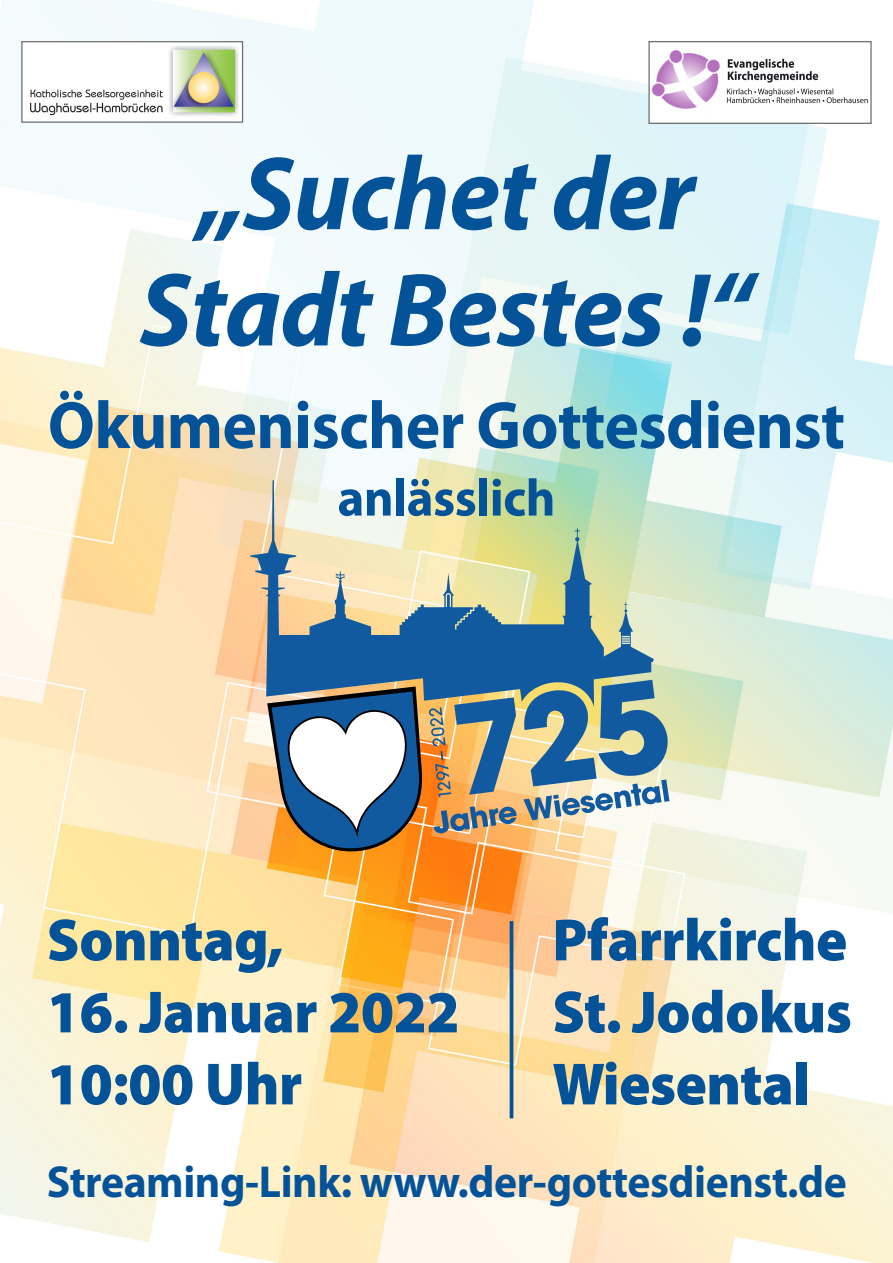
<style>
.page{position:relative;width:893px;height:1263px;background:#fff}
.page>*{position:absolute;margin:0;border:0;box-sizing:border-box;transform-origin:0 0}
.t1{font:italic 700 105px "Myriad Pro";letter-spacing:-.01em;color:#045399}
.t2{font:700 67.5px "Myriad Pro";letter-spacing:-.01em;color:#045399}
.t3{font:900 60px "Myriad Pro";letter-spacing:-.01em;color:#045399}
.t4{font:700 52.5px "Myriad Pro";letter-spacing:-.01em;color:#045399}
.t5{font:700 45px "Myriad Pro";letter-spacing:-.01em;color:#045399}
</style>
<div class="page">
<img style="left:0;top:0;width:893px;height:1263px">
<div style="left:22px;top:42px;width:221px;height:80px;background:#fff"></div>
<img style="left:30px;top:46px;width:209px;height:70px">
<div style="left:21px;top:41px;width:222px;height:82px;border:1px solid #6c6d70"></div>
<div style="left:649px;top:42px;width:222px;height:81px;background:#fff"></div>
<img style="left:651px;top:50px;width:217px;height:59px">
<div style="left:648px;top:41px;width:224px;height:83px;border:1px solid #6c6d70"></div>
<svg style="left:250px;top:480px;width:404px;height:227px;background:#a7baac"></svg>
<svg style="left:267px;top:686px;width:156px;height:165px"></svg>
<svg style="left:429px;top:680px;width:240px;height:154px;background:#969f98"></svg>
<hr style="left:510px;top:921px;width:3px;height:197px;background:#045399">
<p class="t1" style="left:198px;top:126px;width:499px">„Suchet der</p>
<p class="t1" style="left:140px;top:242px;width:615px">Stadt Bestes !“</p>
<p class="t2" style="left:48px;top:381px;width:799px">Ökumenischer Gottesdienst</p>
<p class="t4" style="left:337px;top:464px;width:220px">anlässlich</p>
<p class="t3" style="left:47px;top:900px;width:238px">Sonntag,</p>
<p class="t3" style="left:552px;top:900px;width:296px">Pfarrkirche</p>
<p class="t3" style="left:47px;top:972px;width:414px">16. Januar 2022</p>
<p class="t3" style="left:552px;top:972px;width:301px">St. Jodokus</p>
<p class="t3" style="left:47px;top:1044px;width:257px">10:00 Uhr</p>
<p class="t3" style="left:552px;top:1044px;width:259px">Wiesental</p>
<p class="t5" style="left:47px;top:1153px;width:801px">Streaming-Link: www.der-gottesdienst.de</p>
</div>
